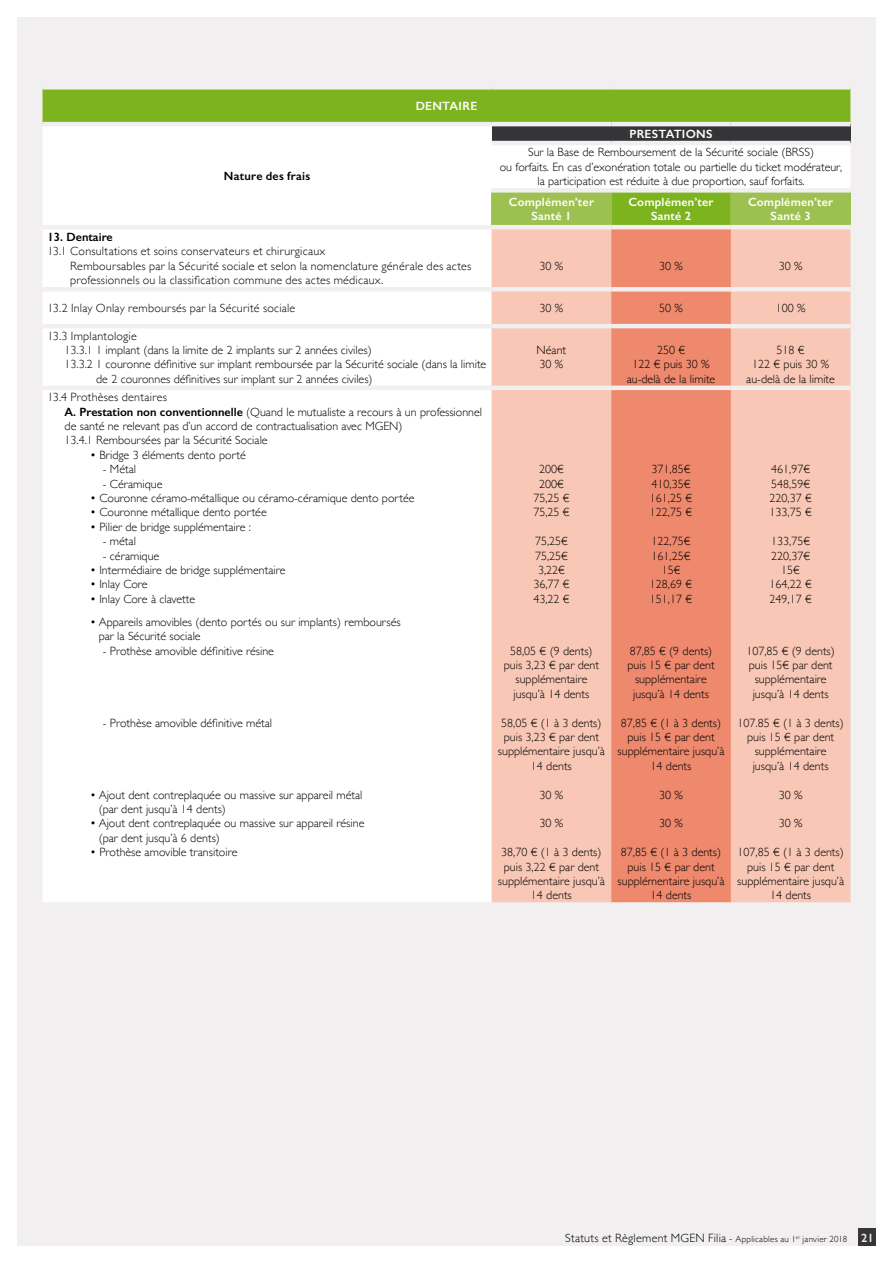
<style>
.page{position:relative;width:893px;height:1263px;background:#fff}
.page>*{position:absolute;margin:0;border:0;box-sizing:border-box;transform-origin:0 0}
.t1{font:300 12px/14.4px "Gill Sans";color:#000;text-align:center}
.t2{font:300 12px/14.4px "Gill Sans";letter-spacing:.02em;color:#000}
.t3{font:600 12px/14.4px "Gill Sans";letter-spacing:.02em;color:#fff;text-align:center}
.t4{font:600 12px "Gill Sans";letter-spacing:.015em;color:#000}
.s1{font-weight:600}
.s2{font-size:10.5px}
.s3{font-size:9px}
</style>
<div class="page">
<div style="left:17px;top:17px;width:859px;height:1229px;background:#f2eff0"></div>
<div style="left:43px;top:90px;width:807px;height:32px;background:#7eb320"></div>
<div style="left:43px;top:127px;width:807px;height:775px;background:#fff"></div>
<div style="left:492px;top:124px;width:358px;height:19px;background:#343537"></div>
<svg style="left:492px;top:193px;width:358px;height:32px;background:#92bc40"></svg>
<div style="left:492px;top:229px;width:358px;height:673px;background:#f8c7b5"></div>
<div style="left:611px;top:229px;width:120px;height:673px;background:#ee896d"></div>
<hr style="left:492px;top:141px;width:119px;height:4px;background:#f2eff0">
<hr style="left:611px;top:141px;width:120px;height:4px;background:#f2eff0">
<hr style="left:731px;top:141px;width:119px;height:4px;background:#f2eff0">
<div style="left:491px;top:188px;width:120px;height:5px;background:#f2eff0"></div>
<div style="left:611px;top:188px;width:120px;height:5px;background:#f2eff0"></div>
<div style="left:731px;top:188px;width:120px;height:5px;background:#f2eff0"></div>
<hr style="left:492px;top:324px;width:119px;height:4px;background:#f2eff0">
<hr style="left:731px;top:324px;width:119px;height:4px;background:#f2eff0">
<hr style="left:492px;top:386px;width:119px;height:4px;background:#f2eff0">
<hr style="left:731px;top:386px;width:119px;height:4px;background:#f2eff0">
<hr style="left:611px;top:324px;width:120px;height:4px;background:#f2eff0">
<hr style="left:611px;top:386px;width:120px;height:4px;background:#f2eff0">
<div style="left:492px;top:287px;width:119px;height:5px;background:#f2eff0"></div>
<div style="left:731px;top:287px;width:119px;height:5px;background:#f2eff0"></div>
<div style="left:611px;top:287px;width:120px;height:5px;background:#f2eff0"></div>
<hr style="left:491px;top:193px;width:1px;height:32px;background:#9cc150">
<hr style="left:611px;top:193px;width:1px;height:32px;background:#9cc150">
<hr style="left:730px;top:193px;width:1px;height:32px;background:#9cc150">
<hr style="left:850px;top:193px;width:1px;height:32px;background:#9cc150">
<div style="left:43px;top:287px;width:449px;height:5px;background:#f2eff0"></div>
<hr style="left:43px;top:324px;width:449px;height:4px;background:#f2eff0">
<hr style="left:43px;top:386px;width:449px;height:4px;background:#f2eff0">
<hr style="left:492px;top:225px;width:119px;height:4px;background:#f2eff0">
<hr style="left:611px;top:225px;width:120px;height:4px;background:#f2eff0">
<hr style="left:731px;top:225px;width:120px;height:4px;background:#f2eff0">
<hr style="left:43px;top:225px;width:449px;height:4px;background:#f2eff0">
<hr style="left:492px;top:122px;width:119px;height:4px;background:#f2eff0">
<hr style="left:611px;top:122px;width:120px;height:4px;background:#f2eff0">
<hr style="left:731px;top:122px;width:119px;height:4px;background:#f2eff0">
<div style="left:859px;top:1229px;width:17px;height:17px;background:#3a3a39"></div>
<p class="t4" style="left:224px;top:169px;width:88px">Nature des frais</p>
<p class="t3" style="left:416px;top:99px;width:63px">DENTAIRE</p>
<p class="t4" style="left:48px;top:230px;width:67px">13. Dentaire</p>
<p class="t2" style="left:70px;top:244px;width:403px;text-indent:-23px">13.1 Consultations et soins conservateurs et chirurgicaux<br>Remboursables par la Sécurité sociale et selon la nomenclature générale des actes professionnels ou la classification commune des actes médicaux.</p>
<p class="t3" style="left:629px;top:127px;width:85px">PRESTATIONS</p>
<p class="t1" style="left:500px;top:145px;width:344px">Sur la Base de Remboursement de la Sécurité sociale (BRSS)<br>ou forfaits. En cas d’exonération totale ou partielle du ticket modérateur, la participation est réduite à due proportion, sauf forfaits.</p>
<p class="t3" style="left:509px;top:195px;width:87px">Complémen’ter<br>Santé 1</p>
<p class="t3" style="left:628px;top:195px;width:87px">Complémen’ter<br>Santé 2</p>
<p class="t3" style="left:748px;top:195px;width:87px">Complémen’ter<br>Santé 3</p>
<p class="t1" style="left:540px;top:258px;width:25px">30 %</p>
<p class="t1" style="left:659px;top:258px;width:25px">30 %</p>
<p class="t1" style="left:779px;top:258px;width:25px">30 %</p>
<p class="t2" style="left:48px;top:300px;width:249px">13.2 Inlay Onlay remboursés par la Sécurité sociale</p>
<p class="t1" style="left:540px;top:300px;width:25px">30 %</p>
<p class="t1" style="left:659px;top:300px;width:25px">50 %</p>
<p class="t1" style="left:776px;top:300px;width:31px">100 %</p>
<p class="t2" style="left:48px;top:328px;width:91px">13.3 Implantologie</p>
<p class="t1" style="left:65px;top:342px;width:309px">13.3.1 1 implant (dans la limite de 2 implants sur 2 années civiles)</p>
<p class="t1" style="left:65px;top:357px;width:423px">13.3.2 1 couronne définitive sur implant remboursée par la Sécurité sociale (dans la limite</p>
<p class="t1" style="left:96px;top:371px;width:278px">de 2 couronnes définitives sur implant sur 2 années civiles)</p>
<p class="t1" style="left:537px;top:342px;width:31px;text-align:left">Néant<br>30 %</p>
<p class="t1" style="left:627px;top:342px;width:90px">250 €<br>122 € puis 30 % au-delà de la limite</p>
<p class="t1" style="left:746px;top:342px;width:90px">518 €<br>122 € puis 30 % au-delà de la limite</p>
<p class="t1" style="left:65px;top:390px;width:419px;text-align:left;text-indent:-17px">13.4 Prothèses dentaires<br><span class="s1">A. Prestation non conventionnelle</span> (Quand le mutualiste a recours à un professionnel de santé ne relevant pas d’un accord de contractualisation avec MGEN)<br>13.4.1 Remboursées par la Sécurité Sociale</p>
<p class="t1" style="left:90px;top:447px;width:157px">• Bridge 3 éléments dento porté</p>
<p class="t1" style="left:103px;top:462px;width:35px">- Métal</p>
<p class="t1" style="left:103px;top:476px;width:61px">- Céramique</p>
<p class="t1" style="left:90px;top:490px;width:326px">• Couronne céramo-métallique ou céramo-céramique dento portée</p>
<p class="t1" style="left:90px;top:505px;width:178px">• Couronne métallique dento portée</p>
<p class="t1" style="left:90px;top:519px;width:162px">• Pilier de bridge supplémentaire :</p>
<p class="t1" style="left:103px;top:534px;width:35px">- métal</p>
<p class="t1" style="left:103px;top:548px;width:58px">- céramique</p>
<p class="t1" style="left:90px;top:562px;width:197px">• Intermédiaire de bridge supplémentaire</p>
<p class="t1" style="left:90px;top:577px;width:59px">• Inlay Core</p>
<p class="t1" style="left:90px;top:591px;width:107px">• Inlay Core à clavette</p>
<p class="t1" style="left:99px;top:614px;width:303px;text-align:left;text-indent:-9px">• Appareils amovibles (dento portés ou sur implants) remboursés par la Sécurité sociale</p>
<p class="t1" style="left:103px;top:643px;width:173px">- Prothèse amovible définitive résine</p>
<p class="t1" style="left:103px;top:715px;width:171px">- Prothèse amovible définitive métal</p>
<p class="t1" style="left:99px;top:787px;width:265px;text-align:left;text-indent:-9px">• Ajout dent contreplaquée ou massive sur appareil métal (par dent jusqu’à 14 dents)</p>
<p class="t1" style="left:99px;top:816px;width:267px;text-align:left;text-indent:-9px">• Ajout dent contreplaquée ou massive sur appareil résine (par dent jusqu’à 6 dents)</p>
<p class="t1" style="left:90px;top:844px;width:149px">• Prothèse amovible transitoire</p>
<p class="t1" style="left:533px;top:462px;width:38px">200€<br>200€<br>75,25 €<br>75,25 €</p>
<p class="t1" style="left:533px;top:534px;width:38px">75,25€<br>75,25€<br>3,22€<br>36,77 €<br>43,22 €</p>
<p class="t1" style="left:650px;top:462px;width:44px;text-align:left">371,85€<br>410,35€<br>161,25 €<br>122,75 €</p>
<p class="t1" style="left:650px;top:534px;width:44px">122,75€<br>161,25€<br>15€<br>128,69 €<br>151,17 €</p>
<p class="t1" style="left:770px;top:462px;width:44px;text-align:left">461,97€<br>548,59€<br>220,37 €<br>133,75 €</p>
<p class="t1" style="left:770px;top:534px;width:44px">133,75€<br>220,37€<br>15€<br>164,22 €<br>249,17 €</p>
<p class="t1" style="left:504px;top:643px;width:97px">58,05 € (9 dents) puis 3,23 € par dent supplémentaire jusqu’à 14 dents</p>
<p class="t1" style="left:498px;top:715px;width:108px">58,05 € (1 à 3 dents) puis 3,23 € par dent supplémentaire jusqu’à<br>14 dents</p>
<p class="t1" style="left:540px;top:787px;width:25px">30 %</p>
<p class="t1" style="left:540px;top:816px;width:25px">30 %</p>
<p class="t1" style="left:498px;top:844px;width:108px">38,70 € (1 à 3 dents) puis 3,22 € par dent supplémentaire jusqu’à<br>14 dents</p>
<p class="t1" style="left:627px;top:643px;width:89px">87,85 € (9 dents) puis 15 € par dent supplémentaire jusqu’à 14 dents</p>
<p class="t1" style="left:618px;top:715px;width:108px">87,85 € (1 à 3 dents) puis 15 € par dent supplémentaire jusqu’à<br>14 dents</p>
<p class="t1" style="left:659px;top:787px;width:25px">30 %</p>
<p class="t1" style="left:659px;top:816px;width:25px">30 %</p>
<p class="t1" style="left:618px;top:844px;width:108px">87,85 € (1 à 3 dents) puis 15 € par dent supplémentaire jusqu’à<br>14 dents</p>
<p class="t1" style="left:746px;top:643px;width:90px">107,85 € (9 dents) puis 15€ par dent supplémentaire jusqu’à 14 dents</p>
<p class="t1" style="left:737px;top:715px;width:108px">107.85 € (1 à 3 dents) puis 15 € par dent supplémentaire jusqu’à 14 dents</p>
<p class="t1" style="left:779px;top:787px;width:25px">30 %</p>
<p class="t1" style="left:779px;top:816px;width:25px">30 %</p>
<p class="t1" style="left:737px;top:844px;width:108px">107,85 € (1 à 3 dents) puis 15 € par dent supplémentaire jusqu’à<br>14 dents</p>
<p class="t2" style="left:565px;top:1230px;width:283px">Statuts et Règlement MGEN Filia <span class="s2">-</span> <span class="s3">Applicables au 1</span><sup>er</sup> <span class="s3">janvier 2018</span></p>
<p class="t3" style="left:861px;top:1230px;width:14px">21</p>
</div>
